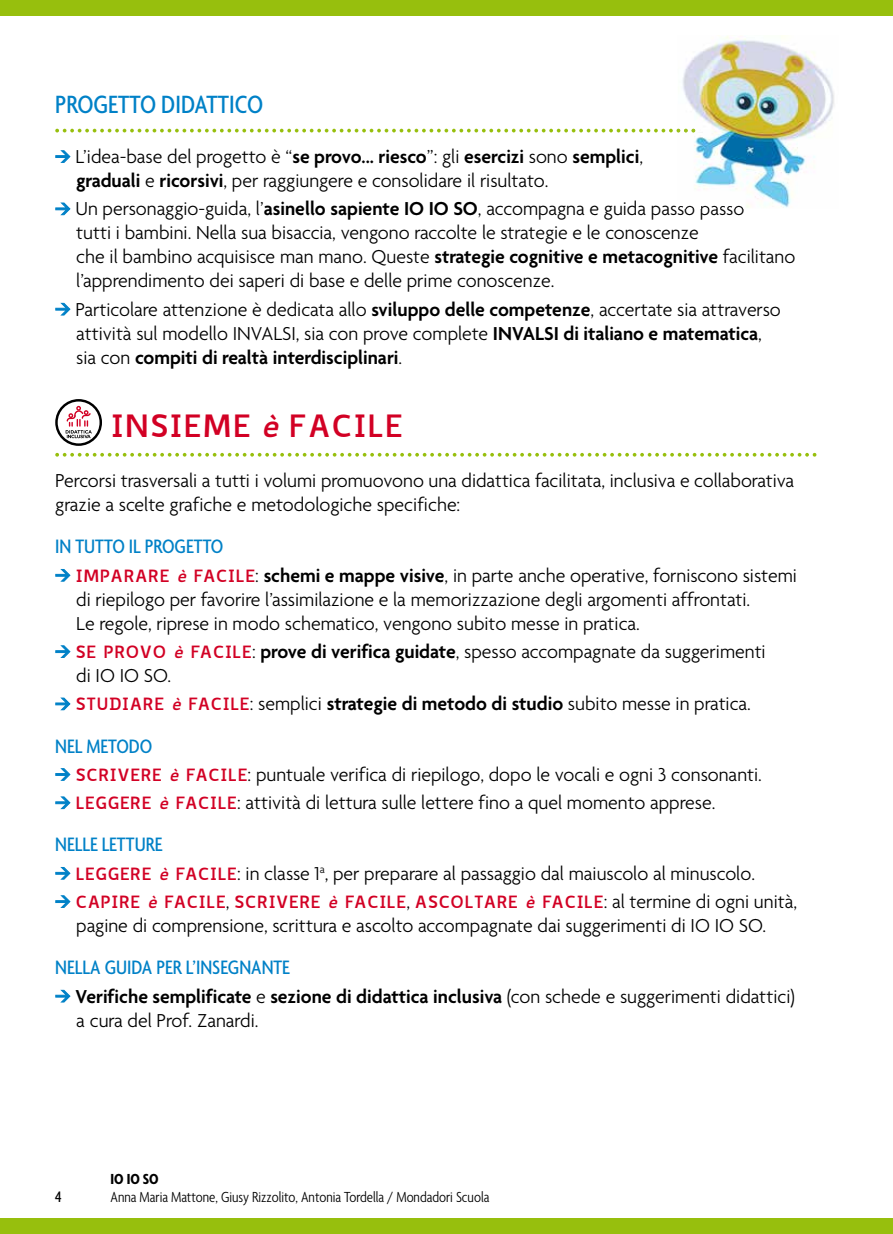
<style>
.page{position:relative;width:893px;height:1234px;background:#fff}
.page>*{position:absolute;margin:0;border:0;box-sizing:border-box;transform-origin:0 0}
.t1{font:700 30px "Biancoenero";letter-spacing:.005em;color:#d20024}
.t2{font:500 condensed 27px "Agenda";color:#0081c7}
.t3{font:500 condensed 21px "Agenda";color:#0081c7}
.t4{font:300 20.25px/24px "Agenda";color:#000}
.t5{font:700 16.5px "Biancoenero";color:#d20024}
.t6{font:500 condensed 16.5px "Agenda";color:#000}
.t7{font:300 condensed 15.75px "Agenda";color:#000}
.t8{font:700 condensed 15.75px "Agenda";color:#000}
.s1{font-weight:600}
.s2{font-style:italic}
.s3{font-family:"Biancoenero";font-weight:700;font-size:16.5px;color:#d20024}
.s4{font-family:"Biancoenero";font-weight:700;font-style:italic;font-size:16.5px;color:#d20024}
.s5{font-family:"Agenda";font-weight:300;font-size:20.25px;color:#000}
</style>
<div class="page">
<div style="left:0;top:1217px;width:893px;height:16px;background:#97bf0d"></div>
<svg style="left:55px;top:150px;width:16px;height:13px"></svg>
<svg style="left:55px;top:202px;width:16px;height:13px"></svg>
<svg style="left:55px;top:303px;width:16px;height:12px"></svg>
<div style="left:0;top:0;width:893px;height:16px;background:#97bf0d"></div>
<svg style="left:55px;top:453px;width:761px;height:3px"></svg>
<svg style="left:55px;top:569px;width:16px;height:12px"></svg>
<svg style="left:55px;top:645px;width:16px;height:13px"></svg>
<svg style="left:55px;top:697px;width:16px;height:13px"></svg>
<svg style="left:55px;top:768px;width:16px;height:12px"></svg>
<svg style="left:55px;top:796px;width:16px;height:13px"></svg>
<svg style="left:55px;top:867px;width:16px;height:12px"></svg>
<svg style="left:55px;top:895px;width:16px;height:12px"></svg>
<svg style="left:55px;top:989px;width:16px;height:13px"></svg>
<img style="left:678px;top:35px;width:156px;height:173px">
<svg style="left:55px;top:129px;width:640px;height:3px"></svg>
<img style="left:678px;top:201px;width:66px;height:8px">
<svg style="left:57px;top:400px;width:44px;height:44px"></svg>
<div style="left:55px;top:399px;width:47px;height:47px;border:2px solid #000;border-radius:50%"></div>
<svg style="left:66px;top:406px;width:26px;height:32px"></svg>
<h2 class="t2" style="left:55px;top:90px;width:209px">PROGETTO DIDATTICO</h2>
<p class="t4" style="left:75px;top:146px;width:569px">L’idea-base del progetto è “<span class="s1">se provo... riesco</span>”: gli <span class="s1">esercizi</span> sono <span class="s1">semplici</span>, <span class="s1">graduali</span> e <span class="s1">ricorsivi</span>, per raggiungere e consolidare il risultato.</p>
<p class="t4" style="left:75px;top:198px;width:721px">Un personaggio-guida, l’<span class="s1">asinello sapiente IO IO SO</span>, accompagna e guida passo passo<br>tutti i bambini. Nella sua bisaccia, vengono raccolte le strategie e le conoscenze<br>che il bambino acquisisce man mano. Queste <span class="s1">strategie cognitive e metacognitive</span> facilitano l’apprendimento dei saperi di base e delle prime conoscenze.</p>
<p class="t4" style="left:75px;top:298px;width:707px">Particolare attenzione è dedicata allo <span class="s1">sviluppo delle competenze</span>, accertate sia attraverso attività sul modello INVALSI, sia con prove complete <span class="s1">INVALSI di italiano e matematica</span>, sia con <span class="s1">compiti di realtà interdisciplinari</span>.</p>
<h1 class="t1" style="left:111px;top:399px;width:294px">INSIEME <span class="s2">è</span> FACILE</h1>
<p class="t4" style="left:55px;top:470px;width:740px">Percorsi trasversali a tutti i volumi promuovono una didattica facilitata, inclusiva e collaborativa grazie a scelte grafiche e metodologiche specifiche:</p>
<p class="t3" style="left:55px;top:535px;width:170px">IN TUTTO IL PROGETTO</p>
<p class="t4" style="left:75px;top:564px;width:723px"><span class="s3">IMPARARE</span> <span class="s4">è</span> <span class="s3">FACILE</span>: <span class="s1">schemi e mappe visive</span>, in parte anche operative, forniscono sistemi di riepilogo per favorire l’assimilazione e la memorizzazione degli argomenti affrontati.<br>Le regole, riprese in modo schematico, vengono subito messe in pratica.</p>
<p class="t4" style="left:75px;top:640px;width:692px"><span class="s3">SE PROVO</span> <span class="s4">è</span> <span class="s3">FACILE</span>: <span class="s1">prove di verifica guidate</span>, spesso accompagnate da suggerimenti di IO IO SO.</p>
<p class="t4" style="left:75px;top:693px;width:677px"><span class="s3">STUDIARE</span> <span class="s4">è</span> <span class="s3">FACILE</span>: semplici <span class="s1">strategie di metodo di studio</span> subito messe in pratica.</p>
<p class="t3" style="left:55px;top:734px;width:99px">NEL METODO</p>
<p class="t4" style="left:75px;top:761px;width:688px;line-height:28.2px"><span class="s3">SCRIVERE</span> <span class="s4">è</span> <span class="s3">FACILE</span>: puntuale verifica di riepilogo, dopo le vocali e ogni 3 consonanti.<br><span class="s3">LEGGERE</span> <span class="s4">è</span> <span class="s3">FACILE</span>: attività di lettura sulle lettere fino a quel momento apprese.</p>
<p class="t3" style="left:55px;top:833px;width:109px">NELLE LETTURE</p>
<p class="t4" style="left:75px;top:862px;width:681px"><span class="s3">LEGGERE</span> <span class="s4">è</span> <span class="s3">FACILE</span>: in classe 1<sup>a</sup>, per preparare al passaggio dal maiuscolo al minuscolo.</p>
<p class="t5" style="left:75px;top:887px;width:723px">CAPIRE <span class="s2">è</span> FACILE<span class="s5">,</span> SCRIVERE <span class="s2">è</span> FACILE<span class="s5">,</span> ASCOLTARE <span class="s2">è</span> FACILE<span class="s5">: al termine di ogni unità,</span></p>
<p class="t4" style="left:76px;top:914px;width:691px">pagine di comprensione, scrittura e ascolto accompagnate dai suggerimenti di IO IO SO.</p>
<p class="t3" style="left:55px;top:956px;width:236px">NELLA GUIDA PER L’INSEGNANTE</p>
<p class="t4" style="left:75px;top:985px;width:721px"><span class="s1">Verifiche semplificate</span> e <span class="s1">sezione di didattica inclusiva</span> (con schede e suggerimenti didattici) a cura del Prof. Zanardi.</p>
<p class="t6" style="left:55px;top:1187px;width:8px">4</p>
<p class="t8" style="left:111px;top:1169px;width:50px">IO IO SO</p>
<p class="t7" style="left:111px;top:1187px;width:380px">Anna Maria Mattone, Giusy Rizzolito, Antonia Tordella / Mondadori Scuola</p>
</div>
